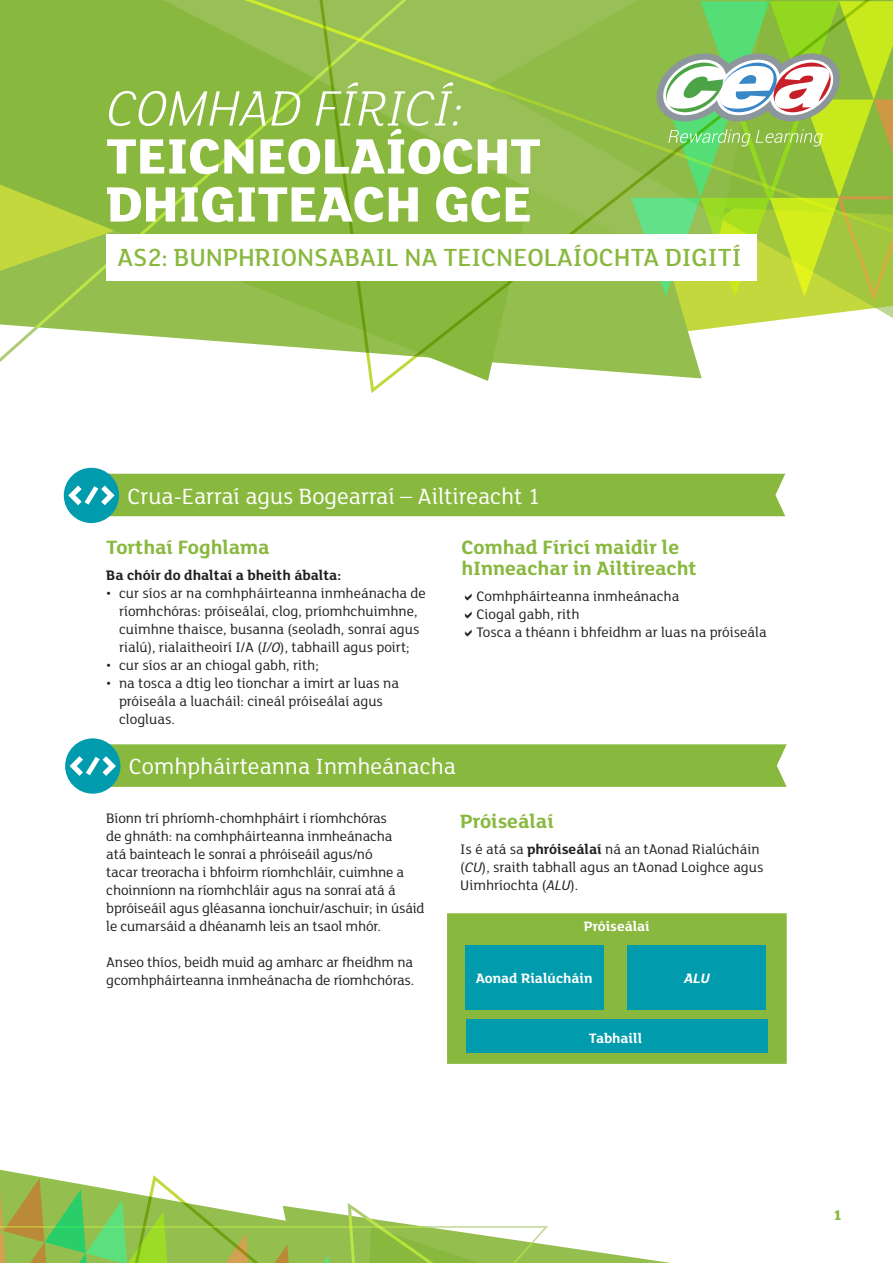
<style>
.page{position:relative;width:893px;height:1263px;background:#fff}
.page>*{position:absolute;margin:0;border:0;box-sizing:border-box;transform-origin:0 0}
.t1{font:800 54px/48px "FS Lola";color:#fff}
.t2{font:italic 300 54px "FS Lola";color:#fff}
.t3{font:500 27px "FS Lola";color:#89b83f}
.t4{font:24px "FS Lola";color:#fff}
.t5{font:700 21px/21px "FS Lola";color:#89b83f}
.Body_Text{font:15px/18px "FS Lola";color:#231f20}
.Body_Text-2{font:700 15px "FS Lola";color:#231f20}
.t6{font:700 15px "FS Lola";color:#89b83f}
.Body_Text-3{font:700 14.85px "FS Lola";color:#fff}
.Body_Text-4{font:italic 700 14.85px "FS Lola";color:#fff}
.s1{font-style:italic}
.s2{font-weight:700}
</style>
<div class="page">
<svg style="left:0;top:1169px;width:671px;height:94px"></svg>
<svg style="left:0;top:0;width:313px;height:362px;background:#98c051"></svg>
<svg style="left:313px;top:0;width:580px;height:393px"></svg>
<svg style="left:631px;top:1px;width:262px;height:301px;background:#9fcb54"></svg>
<div style="left:64px;top:468px;width:55px;height:55px;background:#009bac;border-radius:50%"></div>
<svg style="left:68px;top:474px;width:717px;height:42px;background:#83b748"></svg>
<div style="left:106px;top:234px;width:651px;height:47px;background:#fff"></div>
<div style="left:447px;top:913px;width:340px;height:151px;background:#89b83f;border:1px solid #89b83f"></div>
<div style="left:466px;top:1019px;width:301px;height:34px;background:#009bac"></div>
<div style="left:465px;top:945px;width:138px;height:64px;background:#009bac"></div>
<div style="left:628px;top:945px;width:138px;height:64px;background:#009bac"></div>
<div style="left:65px;top:738px;width:55px;height:56px;background:#009bac;border-radius:50%"></div>
<svg style="left:70px;top:744px;width:717px;height:43px;background:#84b84a"></svg>
<p class="t2" style="left:106px;top:73px;width:359px">COMHAD FÍRICÍ:</p>
<p class="t1" style="left:106px;top:129px;width:436px">TEICNEOLAÍOCHT<br>DHIGITEACH GCE</p>
<p class="t3" style="left:117px;top:240px;width:626px">AS2: BUNPHRIONSABAIL NA TEICNEOLAÍOCHTA DIGITÍ</p>
<h1 class="t4" style="left:128px;top:480px;width:414px">Crua-Earraí agus Bogearraí – Ailtireacht 1</h1>
<h2 class="t5" style="left:106px;top:535px;width:165px">Torthaí Foghlama</h2>
<p class="Body_Text-2" style="left:106px;top:565px;width:236px">Ba chóir do dhaltaí a bheith ábalta:</p>
<p class="Body_Text" style="left:106px;top:584px;width:321px;text-align:center">• cur síos ar na comhpháirteanna inmheánacha de ríomhchóras: próiseálaí, clog, príomhchuimhne, cuimhne thaisce, busanna (seoladh, sonraí agus rialú), rialaitheoirí I/A (<span class="s1">I/O</span>), tabhaill agus poirt;</p>
<p class="Body_Text" style="left:106px;top:656px;width:214px">• cur síos ar an chiogal gabh, rith;</p>
<p class="Body_Text" style="left:119px;top:674px;width:281px;text-indent:-13px">• na tosca a dtig leo tionchar a imirt ar luas na próiseála a luacháil: cineál próiseálaí agus clogluas.</p>
<h2 class="t5" style="left:461px;top:535px;width:237px">Comhad Fíricí maidir le hInneachar in Ailtireacht</h2>
<p class="Body_Text" style="left:476px;top:587px;width:205px">Comhpháirteanna inmheánacha</p>
<p class="Body_Text" style="left:476px;top:605px;width:105px">Ciogal gabh, rith</p>
<p class="Body_Text" style="left:476px;top:623px;width:292px">Tosca a théann i bhfeidhm ar luas na próiseála</p>
<h1 class="t4" style="left:129px;top:751px;width:328px">Comhpháirteanna Inmheánacha</h1>
<p class="Body_Text" style="left:106px;top:808px;width:320px">Bíonn trí phríomh-chomhpháirt i ríomhchóras<br>de ghnáth: na comhpháirteanna inmheánacha<br>atá bainteach le sonraí a phróiseáil agus/nó<br>tacar treoracha i bhfoirm ríomhchláir, cuimhne a choinníonn na ríomhchláir agus na sonraí atá á bpróiseáil agus gléasanna ionchuir/aschuir; in úsáid le cumarsáid a dhéanamh leis an tsaol mhór.</p>
<p class="Body_Text" style="left:106px;top:952px;width:309px">Anseo thíos, beidh muid ag amharc ar fheidhm na gcomhpháirteanna inmheánacha de ríomhchóras.</p>
<h2 class="t5" style="left:460px;top:809px;width:95px">Próiseálaí</h2>
<p class="Body_Text" style="left:460px;top:839px;width:305px">Is é atá sa <span class="s2">phróiseálaí</span> ná an tAonad Rialúcháin (<span class="s1">CU</span>), sraith tabhall agus an tAonad Loighce agus<br>Uimhríochta (<span class="s1">ALU</span>).</p>
<p class="Body_Text-3" style="left:584px;top:916px;width:67px">Próiseálaí</p>
<p class="Body_Text-3" style="left:476px;top:968px;width:118px">Aonad Rialúcháin</p>
<p class="Body_Text-4" style="left:684px;top:968px;width:27px">ALU</p>
<p class="Body_Text-3" style="left:589px;top:1028px;width:55px">Tabhaill</p>
<p class="t6" style="left:834px;top:1205px;width:10px">1</p>
</div>
